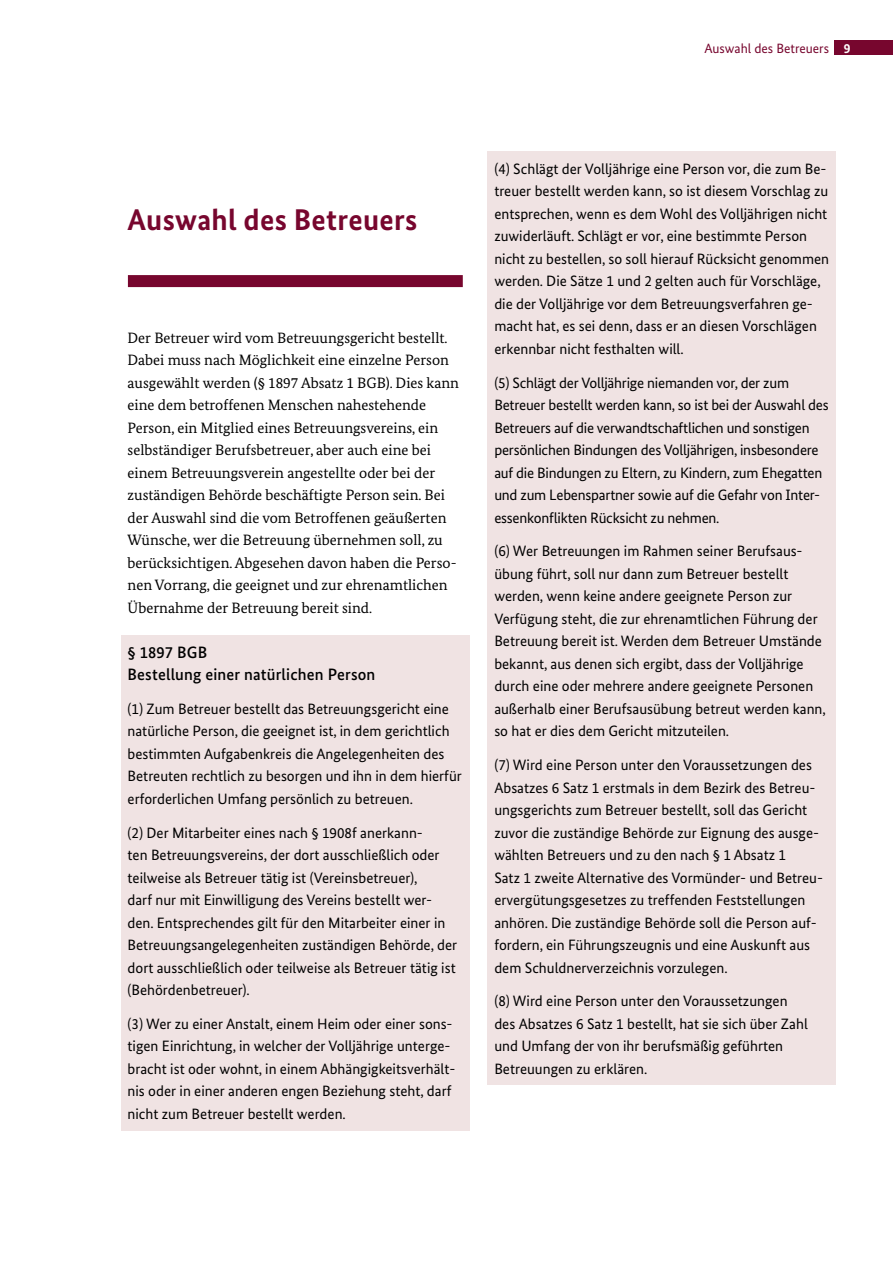
<style>
.page{position:relative;width:893px;height:1263px;background:#fff}
.page>*{position:absolute;margin:0;border:0;box-sizing:border-box;transform-origin:0 0}
.H1_Überschrift{font:700 30px "Bundes Sans";letter-spacing:.01em;color:#77062e}
.H3_Headline_Paragrap{font:500 16.5px/22.5px "Bundes Sans";letter-spacing:.01em;color:#000}
.P_Fließtext_Paragrap{font:15px/22.5px "Bundes Sans";color:#000}
.P_Fließtext{font:15px/22.5px "Bundes Serif";color:#000}
.t1{font:13.5px "Bundes Sans";color:#77062e}
.s1{font-weight:700;color:#fff}
</style>
<div class="page">
<div style="left:835px;top:41px;width:58px;height:14px;background:#77062e"></div>
<div style="left:121px;top:635px;width:348px;height:495px;background:#f0e3e3"></div>
<div style="left:487px;top:151px;width:349px;height:934px;background:#f0e3e3"></div>
<div style="left:128px;top:275px;width:335px;height:12px;background:#77062e"></div>
<p class="t1" style="left:704px;top:40px;width:148px">Auswahl des Betreuers <span class="s1">9</span></p>
<h1 class="H1_Überschrift" style="left:128px;top:201px;width:291px">Auswahl des Betreuers</h1>
<p class="P_Fließtext" style="left:128px;top:326px;width:333px">Der Betreuer wird vom Betreuungsgericht bestellt.<br>Dabei muss nach Möglichkeit eine einzelne Person ausgewählt werden (§ 1897 Absatz 1 BGB). Dies kann eine dem betroffenen Menschen nahestehende Person, ein Mitglied eines Betreuungsvereins, ein selbständiger Berufsbetreuer, aber auch eine bei einem Betreuungsverein angestellte oder bei der zuständigen Behörde beschäftigte Person sein. Bei der Auswahl sind die vom Betroffenen geäußerten Wünsche, wer die Betreuung übernehmen soll, zu berücksichtigen. Abgesehen davon haben die Perso&shy;nen Vorrang, die geeignet und zur ehrenamtlichen Übernahme der Betreuung bereit sind.</p>
<h3 class="H3_Headline_Paragrap" style="left:128px;top:640px;width:249px">§ 1897 BGB<br>Bestellung einer natürlichen Person</h3>
<p class="P_Fließtext_Paragrap" style="left:128px;top:697px;width:336px">(1) Zum Betreuer bestellt das Betreuungsgericht eine natürliche Person, die geeignet ist, in dem gerichtlich bestimmten Aufgabenkreis die Angelegenheiten des Betreuten rechtlich zu besorgen und ihn in dem hierfür erforderlichen Umfang persönlich zu betreuen.</p>
<p class="P_Fließtext_Paragrap" style="left:128px;top:821px;width:331px">(2) Der Mitarbeiter eines nach § 1908f anerkann-<br>ten Betreuungsvereins, der dort ausschließlich oder teilweise als Betreuer tätig ist (Vereinsbetreuer),<br>darf nur mit Einwilligung des Vereins bestellt wer&shy;den. Entsprechendes gilt für den Mitarbeiter einer in Betreuungsangelegenheiten zuständigen Behörde, der dort ausschließlich oder teilweise als Betreuer tätig ist (Behördenbetreuer).</p>
<p class="P_Fließtext_Paragrap" style="left:128px;top:1012px;width:329px">(3) Wer zu einer Anstalt, einem Heim oder einer sons&shy;tigen Einrichtung, in welcher der Volljährige unterge&shy;bracht ist oder wohnt, in einem Abhängigkeitsverhält&shy;nis oder in einer anderen engen Beziehung steht, darf nicht zum Betreuer bestellt werden.</p>
<p class="P_Fließtext_Paragrap" style="left:494px;top:157px;width:336px">(4) Schlägt der Volljährige eine Person vor, die zum Be&shy;treuer bestellt werden kann, so ist diesem Vorschlag zu entsprechen, wenn es dem Wohl des Volljährigen nicht zuwiderläuft. Schlägt er vor, eine bestimmte Person nicht zu bestellen, so soll hierauf Rücksicht genommen werden. Die Sätze 1 und 2 gelten auch für Vorschläge, die der Volljährige vor dem Betreuungsverfahren ge&shy;macht hat, es sei denn, dass er an diesen Vorschlägen erkennbar nicht festhalten will.</p>
<p class="P_Fließtext_Paragrap" style="left:494px;top:371px;width:336px">(5) Schlägt der Volljährige niemanden vor, der zum Betreuer bestellt werden kann, so ist bei der Auswahl des Betreuers auf die verwandtschaftlichen und sonstigen persönlichen Bindungen des Volljährigen, insbesondere auf die Bindungen zu Eltern, zu Kindern, zum Ehegatten und zum Lebenspartner sowie auf die Gefahr von Inter&shy;essenkonflikten Rücksicht zu nehmen.</p>
<p class="P_Fließtext_Paragrap" style="left:494px;top:540px;width:333px">(6) Wer Betreuungen im Rahmen seiner Berufsaus&shy;übung führt, soll nur dann zum Betreuer bestellt werden, wenn keine andere geeignete Person zur Verfügung steht, die zur ehrenamtlichen Führung der Betreuung bereit ist. Werden dem Betreuer Umstände bekannt, aus denen sich ergibt, dass der Volljährige durch eine oder mehrere andere geeignete Personen außerhalb einer Berufsausübung betreut werden kann, so hat er dies dem Gericht mitzuteilen.</p>
<p class="P_Fließtext_Paragrap" style="left:494px;top:754px;width:330px">(7) Wird eine Person unter den Voraussetzungen des Absatzes 6 Satz 1 erstmals in dem Bezirk des Betreu&shy;ungsgerichts zum Betreuer bestellt, soll das Gericht zuvor die zuständige Behörde zur Eignung des ausge&shy;wählten Betreuers und zu den nach § 1 Absatz 1<br>Satz 1 zweite Alternative des Vormünder- und Betreu&shy;ervergütungsgesetzes zu treffenden Feststellungen anhören. Die zuständige Behörde soll die Person auf&shy;fordern, ein Führungszeugnis und eine Auskunft aus dem Schuldnerverzeichnis vorzulegen.</p>
<p class="P_Fließtext_Paragrap" style="left:494px;top:990px;width:315px">(8) Wird eine Person unter den Voraussetzungen des Absatzes 6 Satz 1 bestellt, hat sie sich über Zahl und Umfang der von ihr berufsmäßig geführten Betreuungen zu erklären.</p>
</div>
